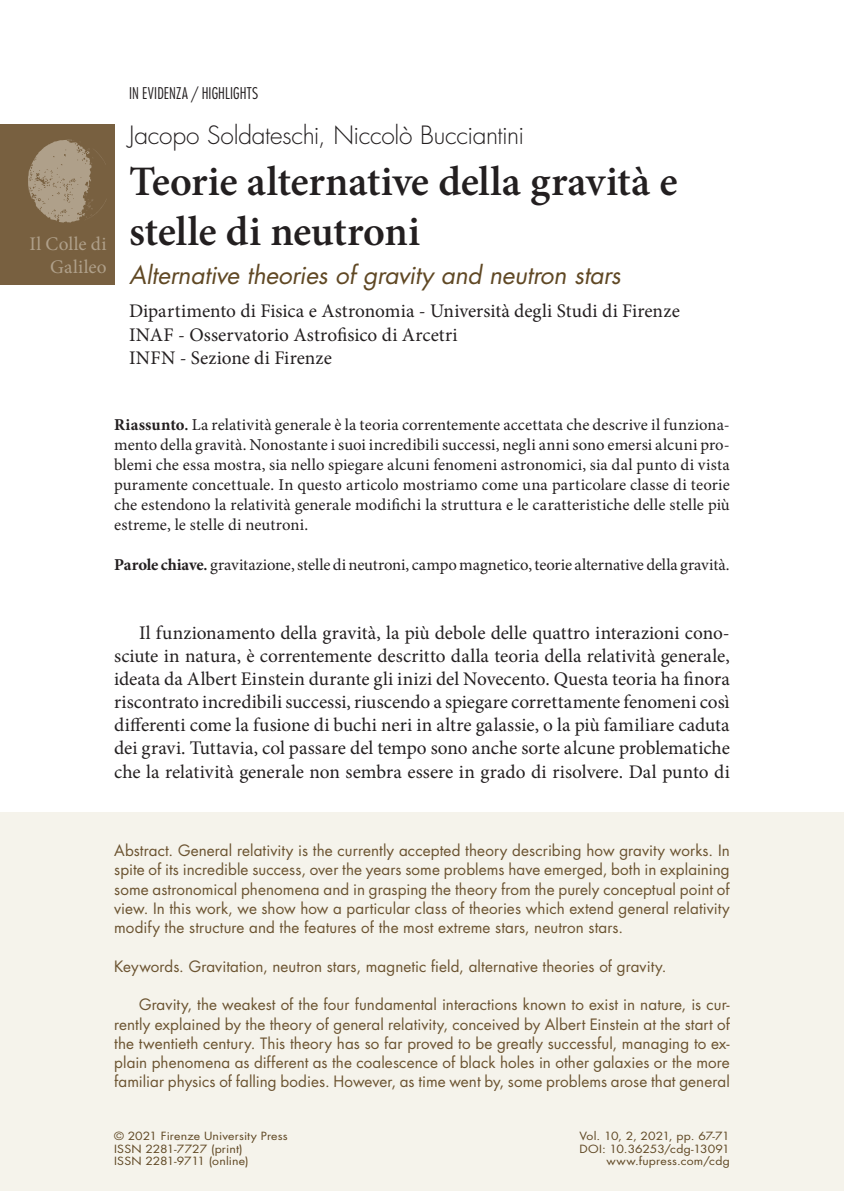
<style>
.page{position:relative;width:844px;height:1191px;background:#fff}
.page>*{position:absolute;margin:0;border:0;box-sizing:border-box;transform-origin:0 0}
.t1{font:600 42px/50.4px "Minion Pro";letter-spacing:-.01em;color:#231f20}
.t2{font:italic 24.5px "Futura Std";letter-spacing:-.01em;color:#604824}
.t3{font:300 24.5px "Futura Std";letter-spacing:-.015em;color:#231f20}
.t4{font:19.25px/23.1px "Minion Pro";color:#231f20}
.t5{font:19.25px/23.1px "Minion Pro";letter-spacing:.015em;color:#afa08a;text-align:right}
.t6{font:16.62px/19.9px "Minion Pro";color:#231f20;text-align:justify}
.t7{font:300 condensed 15.75px "Futura Std";letter-spacing:.01em;color:#231f20}
.t8{font:15.22px/19.2px "Futura Std";letter-spacing:.005em;color:#6b5330;text-align:justify}
.t9{font:11.03px "Futura Std";letter-spacing:.005em;color:#604824;scale:1.11 1}
.t10{font:11.03px "Futura Std";letter-spacing:-.02em;color:#604824;scale:1.11 1}
.s1{font-weight:700}
.s2{font-weight:600}
</style>
<div class="page">
<div style="left:0;top:812px;width:843px;height:379px;background:#f5f3eb"></div>
<div style="left:0;top:124px;width:114px;height:160px;background:#786040"></div>
<svg style="left:28px;top:139px;width:79px;height:84px"></svg>
<p class="t5" style="left:29px;top:233px;width:79px">Il Colle di<br>Galileo</p>
<p class="t7" style="left:129px;top:84px;width:131px">IN EVIDENZA / HIGHLIGHTS</p>
<h2 class="t3" style="left:129px;top:120px;width:396px">Jacopo Soldateschi, Niccolò Bucciantini</h2>
<h1 class="t1" style="left:129px;top:156px;width:550px">Teorie alternative della gravità e stelle di neutroni</h1>
<h2 class="t2" style="left:129px;top:260px;width:493px">Alternative theories of gravity and neutron stars</h2>
<p class="t4" style="left:129px;top:300px;width:552px">Dipartimento di Fisica e Astronomia - Università degli Studi di Firenze<br>INAF - Osservatorio Astrofisico di Arcetri<br>INFN - Sezione di Firenze</p>
<p class="t6" style="left:114px;top:415px;width:617px"><span class="s1">Riassunto</span><span class="s2">.</span> La relatività generale è la teoria correntemente accettata che descrive il funziona&shy;mento della gravità. Nonostante i suoi incredibili successi, negli anni sono emersi alcuni pro&shy;blemi che essa mostra, sia nello spiegare alcuni fenomeni astronomici, sia dal punto di vista puramente concettuale. In questo articolo mostriamo come una particolare classe di teorie che estendono la relatività generale modifichi la struttura e le caratteristiche delle stelle più estreme, le stelle di neutroni.</p>
<p class="t6" style="left:114px;top:554px;width:617px"><span class="s1">Parole chiave</span><span class="s2">.</span> gravitazione, stelle di neutroni, campo magnetico, teorie alternative della gravità.</p>
<p class="t4" style="left:114px;top:621px;width:617px;text-align:justify;text-indent:25px">Il funzionamento della gravità, la più debole delle quattro interazioni cono&shy;sciute in natura, è correntemente descritto dalla teoria della relatività generale, ideata da Albert Einstein durante gli inizi del Novecento. Questa teoria ha finora riscontrato incredibili successi, riuscendo a spiegare correttamente fenomeni così differenti come la fusione di buchi neri in altre galassie, o la più familiare caduta dei gravi. Tuttavia, col passare del tempo sono anche sorte alcune problematiche che la relatività generale non sembra essere in grado di risolvere. Dal punto di</p>
<p class="t8" style="left:114px;top:841px;width:617px">Abstract. General relativity is the currently accepted theory describing how gravity works. In spite of its incredible success, over the years some problems have emerged, both in explaining some astronomical phenomena and in grasping the theory from the purely conceptual point of view. In this work, we show how a particular class of theories which extend general relativity modify the structure and the features of the most extreme stars, neutron stars.</p>
<p class="t8" style="left:114px;top:956px;width:553px">Keywords. Gravitation, neutron stars, magnetic field, alternative theories of gravity.</p>
<p class="t8" style="left:114px;top:995px;width:617px;text-indent:25px">Gravity, the weakest of the four fundamental interactions known to exist in nature, is cur&shy;rently explained by the theory of general relativity, conceived by Albert Einstein at the start of the twentieth century. This theory has so far proved to be greatly successful, managing to ex&shy;plain phenomena as different as the coalescence of black holes in other galaxies or the more familiar physics of falling bodies. However, as time went by, some problems arose that general</p>
<p class="t9" style="left:114px;top:1129px;width:158px">© 2021 Firenze University Press</p>
<p class="t10" style="left:579px;top:1129px;width:137px">Vol. 10, 2, 2021, pp. 67-71</p>
<p class="t9" style="left:114px;top:1141px;width:117px">ISSN 2281-7727 (print)</p>
<p class="t9" style="left:579px;top:1141px;width:137px">DOI: 10.36253/cdg-13091</p>
<p class="t9" style="left:114px;top:1153px;width:123px">ISSN 2281-9711 (online)</p>
<p class="t9" style="left:606px;top:1153px;width:113px">www.fupress.com/cdg</p>
</div>
